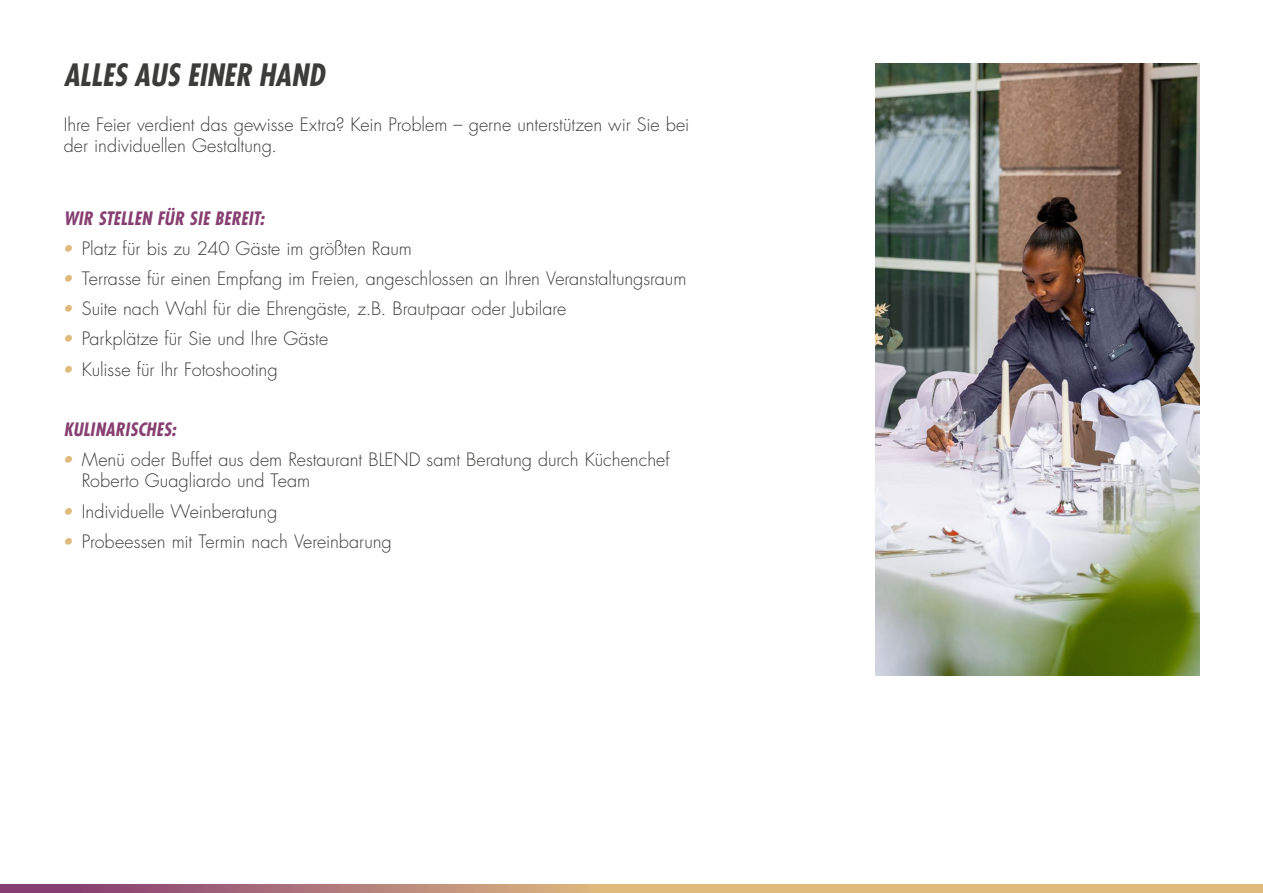
<style>
.page{position:relative;width:1263px;height:893px;background:#fff}
.page>*{position:absolute;margin:0;border:0;box-sizing:border-box;transform-origin:0 0}
.t1{font:italic 700 condensed 30px "Futura Std";color:#3c3c3b}
.t2{font:300 18px/21.6px "Futura Std";color:#3c3c3b}
.t3{font:italic 700 condensed 18px "Futura Std";letter-spacing:.01em;color:#873f71}
.s1{font-weight:700;font-style:italic;font-stretch:condensed;color:#dfba7c}
</style>
<div class="page">
<svg style="left:0;top:884px;width:1263px;height:9px;background:#c7987a"></svg>
<img style="left:875px;top:64px;width:324px;height:611px">
<h1 class="t1" style="left:64px;top:57px;width:262px">ALLES AUS EINER HAND</h1>
<p class="t2" style="left:64px;top:114px;width:627px">Ihre Feier verdient das gewisse Extra? Kein Problem – gerne unterstützen wir Sie bei der individuellen Gestaltung.</p>
<p class="t3" style="left:64px;top:207px;width:202px">WIR STELLEN FÜR SIE BEREIT:</p>
<p class="t2" style="left:64px;top:238px;width:350px"><span class="s1">•</span> Platz für bis zu 240 Gäste im größten Raum</p>
<p class="t2" style="left:64px;top:268px;width:624px"><span class="s1">•</span> Terrasse für einen Empfang im Freien, angeschlossen an Ihren Veranstaltungsraum</p>
<p class="t2" style="left:64px;top:299px;width:504px"><span class="s1">•</span> Suite nach Wahl für die Ehrengäste, z.B. Brautpaar oder Jubilare</p>
<p class="t2" style="left:64px;top:329px;width:266px"><span class="s1">•</span> Parkplätze für Sie und Ihre Gäste</p>
<p class="t2" style="left:64px;top:359px;width:215px"><span class="s1">•</span> Kulisse für Ihr Fotoshooting</p>
<p class="t3" style="left:64px;top:418px;width:114px">KULINARISCHES:</p>
<p class="t2" style="left:82px;top:449px;width:589px;text-indent:-18px"><span class="s1">•</span> Menü oder Buffet aus dem Restaurant BLEND samt Beratung durch Küchenchef<br>Roberto Guagliardo und Team</p>
<p class="t2" style="left:64px;top:501px;width:215px"><span class="s1">•</span> Individuelle Weinberatung</p>
<p class="t2" style="left:64px;top:531px;width:329px"><span class="s1">•</span> Probeessen mit Termin nach Vereinbarung</p>
</div>
